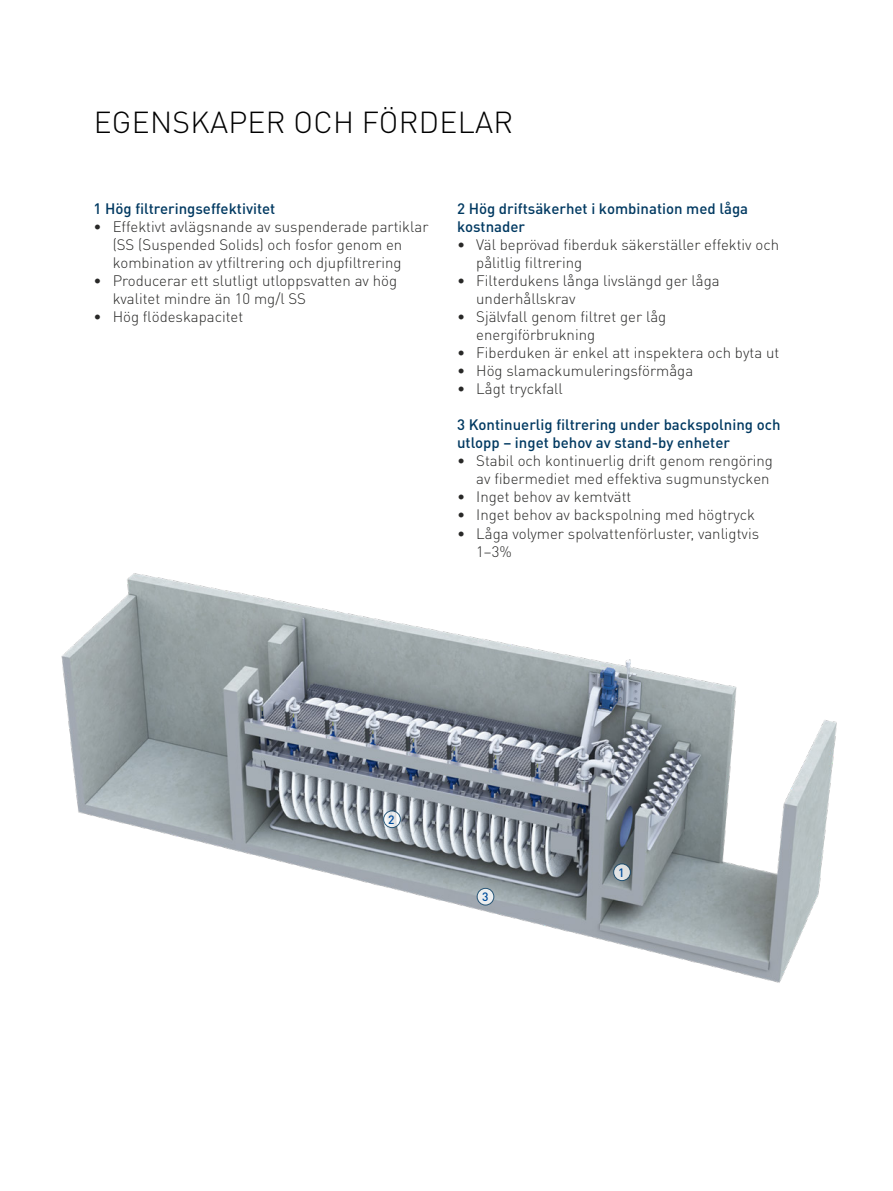
<style>
.page{position:relative;width:893px;height:1191px;background:#fff}
.page>*{position:absolute;margin:0;border:0;box-sizing:border-box;transform-origin:0 0}
.t1{font:300 30px "DIN Pro";letter-spacing:.01em;color:#000}
.t2{font:300 15px/18px "DIN Pro";color:#282827}
.Subtitle_number{font:500 15px/18px "DIN Pro";color:#003961}
.Part_number_in_circl{font:500 12px "DIN Pro";color:#004d9d}
</style>
<div class="page">
<img style="left:61px;top:573px;width:776px;height:410px">
<svg style="left:614px;top:864px;width:16px;height:16px"></svg>
<div style="left:613px;top:863px;width:18px;height:18px;border:1px solid #003961;border-radius:50%"></div>
<svg style="left:477px;top:888px;width:17px;height:17px"></svg>
<div style="left:477px;top:888px;width:17px;height:17px;border:1px solid #003961;border-radius:50%"></div>
<svg style="left:384px;top:811px;width:16px;height:16px"></svg>
<div style="left:383px;top:810px;width:18px;height:18px;border:1px solid #003961;border-radius:50%"></div>
<p class="t1" style="left:94px;top:102px;width:421px">EGENSKAPER OCH FÖRDELAR</p>
<p class="Subtitle_number" style="left:94px;top:199px;width:183px">1 Hög filtreringseffektivitet</p>
<p class="t2" style="left:94px;top:217px;width:336px;text-align:center">• Effektivt avlägsnande av suspenderade partiklar (SS (Suspended Solids) och fosfor genom en kombination av ytfiltrering och djupfiltrering</p>
<p class="t2" style="left:113px;top:271px;width:286px;text-indent:-19px">• Producerar ett slutligt utloppsvatten av hög kvalitet mindre än 10 mg/l SS</p>
<p class="t2" style="left:94px;top:307px;width:151px">• Hög flödeskapacitet</p>
<p class="Subtitle_number" style="left:457px;top:199px;width:293px">2 Hög driftsäkerhet i kombination med låga kostnader</p>
<p class="t2" style="left:476px;top:235px;width:304px;text-indent:-19px">• Väl beprövad fiberduk säkerställer effektiv och pålitlig filtrering</p>
<p class="t2" style="left:476px;top:271px;width:245px;text-indent:-19px">• Filterdukens långa livslängd ger låga underhållskrav</p>
<p class="t2" style="left:476px;top:307px;width:192px;text-indent:-19px">• Självfall genom filtret ger låg energiförbrukning</p>
<p class="t2" style="left:457px;top:343px;width:324px">• Fiberduken är enkel att inspektera och byta ut</p>
<p class="t2" style="left:457px;top:361px;width:238px">• Hög slamackumuleringsförmåga</p>
<p class="t2" style="left:457px;top:379px;width:107px">• Lågt tryckfall</p>
<p class="Subtitle_number" style="left:457px;top:415px;width:325px">3 Kontinuerlig filtrering under backspolning och utlopp – inget behov av stand-by enheter</p>
<p class="t2" style="left:457px;top:451px;width:317px;text-align:right">• Stabil och kontinuerlig drift genom rengöring av fibermediet med effektiva sugmunstycken</p>
<p class="t2" style="left:457px;top:487px;width:176px">• Inget behov av kemtvätt</p>
<p class="t2" style="left:457px;top:505px;width:300px">• Inget behov av backspolning med högtryck</p>
<p class="t2" style="left:476px;top:523px;width:284px;text-indent:-19px">• Låga volymer spolvattenförluster, vanligtvis<br>1–3%</p>
<p class="Part_number_in_circl" style="left:388px;top:811px;width:8px">2</p>
<p class="Part_number_in_circl" style="left:482px;top:888px;width:8px">3</p>
<p class="Part_number_in_circl" style="left:618px;top:864px;width:8px">1</p>
</div>
